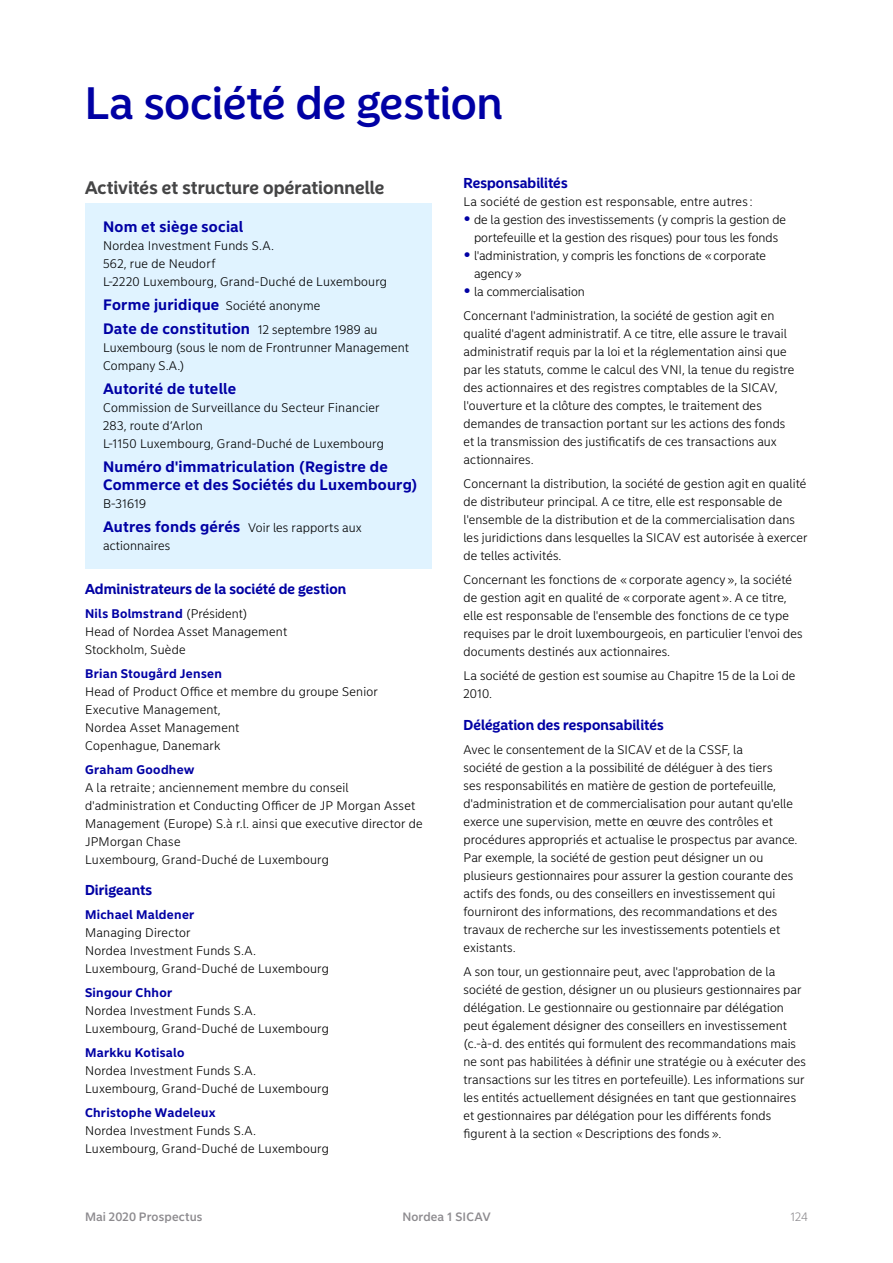
<style>
.page{position:relative;width:893px;height:1263px;background:#fff}
.page>*{position:absolute;margin:0;border:0;box-sizing:border-box;transform-origin:0 0}
.t1{font:500 45px "Nordea Sans Large";letter-spacing:.005em;color:#0000a4}
.t2{font:700 18px "Nordea Sans Large";letter-spacing:.005em;color:#454546}
.t3{font:700 15px/24px "Nordea Sans Small";letter-spacing:.015em;color:#0000a4}
.t4{font:700 14.25px "Nordea Sans Large";letter-spacing:.01em;color:#0000a4}
.t5{font:300 12.3px/18px "Nordea Sans Small";letter-spacing:.01em;color:#000}
.t6{font:700 12.3px "Nordea Sans Small";letter-spacing:.02em;color:#0000a4}
.t7{font:500 12px "Nordea Sans Small";letter-spacing:.01em;color:#8d8b8f}
.t8{font:300 12px "Nordea Sans Small";color:#8d8b8f}
.s1{font-weight:300;font-size:12.3px;color:#000}
.s2{font-weight:700;font-size:15px;color:#0000a4}
.s3{font-weight:700;color:#0000a4}
.s4{font-size:18px;color:#0000a4}
</style>
<div class="page">
<div style="left:85px;top:203px;width:347px;height:365px;background:#e0f3ff"></div>
<h1 class="t1" style="left:85px;top:76px;width:419px">La société de gestion</h1>
<h2 class="t2" style="left:85px;top:177px;width:301px">Activités et structure opérationnelle</h2>
<p class="t3" style="left:103px;top:215px;width:142px">Nom et siège social</p>
<p class="t5" style="left:103px;top:237px;width:285px">Nordea Investment Funds S.A.<br>562, rue de Neudorf<br>L‑2220 Luxembourg, Grand‑Duché de Luxembourg</p>
<p class="t3" style="left:103px;top:293px;width:276px">Forme juridique <span class="s1">Société anonyme<br></span>Date de constitution <span class="s1">12 septembre 1989 au</span></p>
<p class="t5" style="left:103px;top:339px;width:307px">Luxembourg (sous le nom de Frontrunner Management<br>Company S.A.)</p>
<p class="t3" style="left:103px;top:377px;width:135px">Autorité de tutelle</p>
<p class="t5" style="left:103px;top:399px;width:282px">Commission de Surveillance du Secteur Financier<br>283, route d’Arlon<br>L‑1150 Luxembourg, Grand‑Duché de Luxembourg</p>
<p class="t3" style="left:103px;top:458px;width:316px;line-height:18px">Numéro d'immatriculation (Registre de<br>Commerce et des Sociétés du Luxembourg)</p>
<p class="t5" style="left:103px;top:492px;width:260px;line-height:24px">B-31619<br><span class="s2">Autres fonds gérés</span> Voir les rapports aux</p>
<p class="t5" style="left:103px;top:537px;width:69px">actionnaires</p>
<p class="t4" style="left:85px;top:580px;width:263px">Administrateurs de la société de gestion</p>
<p class="t5" style="left:85px;top:605px;width:204px"><span class="s3">Nils Bolmstrand</span> (Président)<br>Head of Nordea Asset Management<br>Stockholm, Suède</p>
<p class="t6" style="left:85px;top:666px;width:138px">Brian Stougård Jensen</p>
<p class="t5" style="left:85px;top:683px;width:294px">Head of Product Office et membre du groupe Senior<br>Executive Management,<br>Nordea Asset Management<br>Copenhague, Danemark</p>
<p class="t6" style="left:85px;top:762px;width:111px">Graham Goodhew</p>
<p class="t5" style="left:85px;top:779px;width:339px">A la retraite ; anciennement membre du conseil d'administration et Conducting Officer de JP Morgan Asset Management (Europe) S.à r.l. ainsi que executive director de JPMorgan Chase<br>Luxembourg, Grand‑Duché de Luxembourg</p>
<p class="t4" style="left:85px;top:882px;width:69px">Dirigeants</p>
<p class="t6" style="left:85px;top:907px;width:111px">Michael Maldener</p>
<p class="t5" style="left:85px;top:924px;width:245px">Managing Director<br>Nordea Investment Funds S.A.<br>Luxembourg, Grand‑Duché de Luxembourg</p>
<p class="t6" style="left:85px;top:985px;width:89px">Singour Chhor</p>
<p class="t5" style="left:85px;top:1002px;width:245px">Nordea Investment Funds S.A.<br>Luxembourg, Grand‑Duché de Luxembourg</p>
<p class="t6" style="left:85px;top:1045px;width:101px">Markku Kotisalo</p>
<p class="t5" style="left:85px;top:1062px;width:245px">Nordea Investment Funds S.A.<br>Luxembourg, Grand‑Duché de Luxembourg</p>
<p class="t6" style="left:85px;top:1105px;width:132px">Christophe Wadeleux</p>
<p class="t5" style="left:85px;top:1122px;width:245px">Nordea Investment Funds S.A.<br>Luxembourg, Grand‑Duché de Luxembourg</p>
<p class="t4" style="left:463px;top:174px;width:106px">Responsabilités</p>
<p class="t5" style="left:463px;top:193px;width:290px">La société de gestion est responsable, entre autres :</p>
<p class="t5" style="left:463px;top:211px;width:324px;text-align:center"><span class="s4">•</span> de la gestion des investissements (y compris la gestion de portefeuille et la gestion des risques) pour tous les fonds</p>
<p class="t5" style="left:474px;top:247px;width:294px;text-indent:-10px"><span class="s4">•</span> l'administration, y compris les fonctions de «corporate agency»</p>
<p class="t5" style="left:463px;top:280px;width:312px;line-height:24px"><span class="s4">•</span> la commercialisation<br>Concernant l'administration, la société de gestion agit en</p>
<p class="t5" style="left:463px;top:325px;width:332px">qualité d'agent administratif. A ce titre, elle assure le travail administratif requis par la loi et la réglementation ainsi que par les statuts, comme le calcul des VNI, la tenue du registre des actionnaires et des registres comptables de la SICAV, l'ouverture et la clôture des comptes, le traitement des demandes de transaction portant sur les actions des fonds et la transmission des justificatifs de ces transactions aux actionnaires.</p>
<p class="t5" style="left:463px;top:475px;width:345px">Concernant la distribution, la société de gestion agit en qualité de distributeur principal. A ce titre, elle est responsable de l'ensemble de la distribution et de la commercialisation dans les juridictions dans lesquelles la SICAV est autorisée à exercer de telles activités.</p>
<p class="t5" style="left:463px;top:571px;width:341px">Concernant les fonctions de «corporate agency», la société de gestion agit en qualité de «corporate agent». A ce titre, elle est responsable de l'ensemble des fonctions de ce type requises par le droit luxembourgeois, en particulier l'envoi des documents destinés aux actionnaires.</p>
<p class="t5" style="left:463px;top:667px;width:333px">La société de gestion est soumise au Chapitre 15 de la Loi de<br>2010.</p>
<p class="t4" style="left:463px;top:716px;width:202px">Délégation des responsabilités</p>
<p class="t5" style="left:463px;top:740px;width:335px">Avec le consentement de la SICAV et de la CSSF, la<br>société de gestion a la possibilité de déléguer à des tiers<br>ses responsabilités en matière de gestion de portefeuille, d'administration et de commercialisation pour autant qu'elle exerce une supervision, mette en œuvre des contrôles et procédures appropriés et actualise le prospectus par avance.<br>Par exemple, la société de gestion peut désigner un ou plusieurs gestionnaires pour assurer la gestion courante des actifs des fonds, ou des conseillers en investissement qui fourniront des informations, des recommandations et des travaux de recherche sur les investissements potentiels et existants.</p>
<p class="t5" style="left:463px;top:962px;width:344px">A son tour, un gestionnaire peut, avec l'approbation de la société de gestion, désigner un ou plusieurs gestionnaires par délégation. Le gestionnaire ou gestionnaire par délégation peut également désigner des conseillers en investissement (c.-à-d. des entités qui formulent des recommandations mais ne sont pas habilitées à définir une stratégie ou à exécuter des transactions sur les titres en portefeuille). Les informations sur les entités actuellement désignées en tant que gestionnaires et gestionnaires par délégation pour les différents fonds figurent à la section «Descriptions des fonds».</p>
<p class="t7" style="left:85px;top:1209px;width:119px">Mai 2020 Prospectus</p>
<p class="t7" style="left:402px;top:1209px;width:90px">Nordea 1 SICAV</p>
<p class="t8" style="left:790px;top:1209px;width:19px">124</p>
</div>
